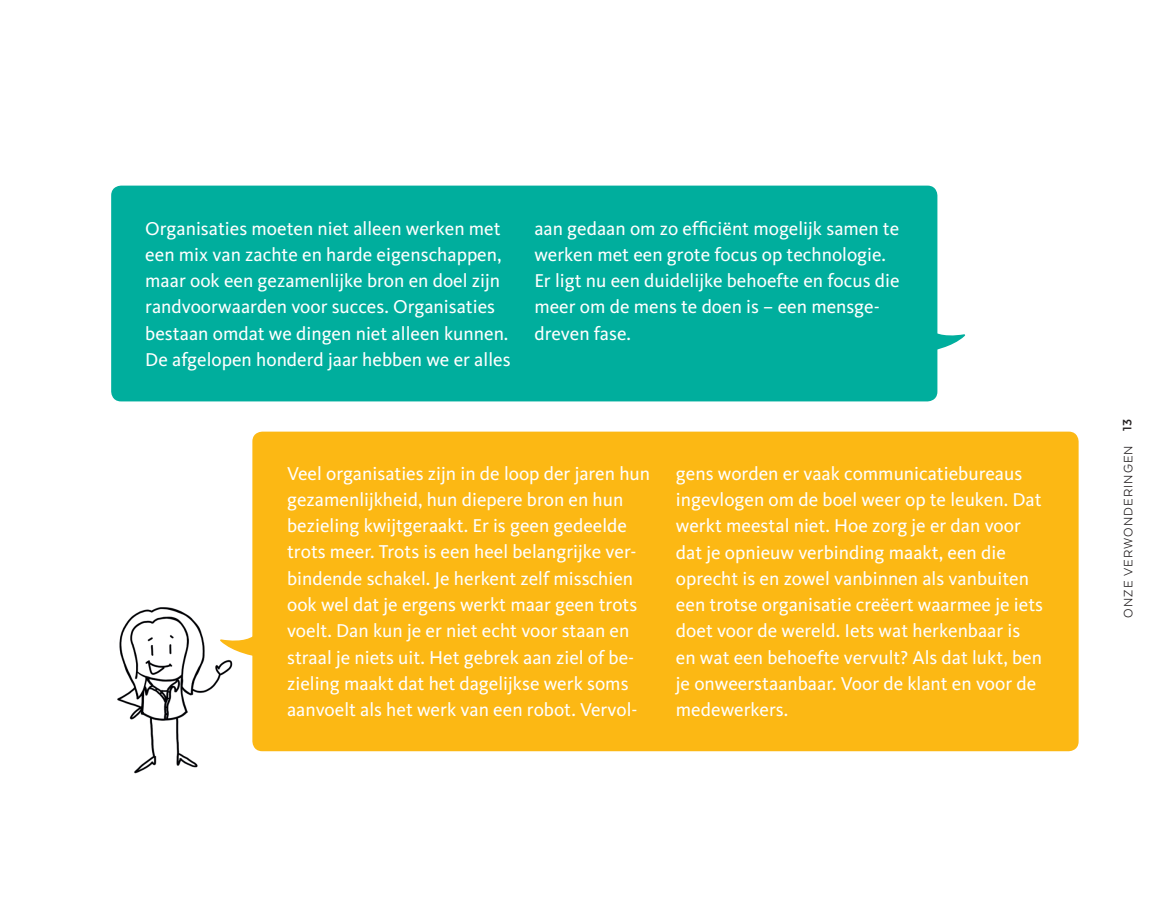
<style>
.page{position:relative;width:1165px;height:917px;background:#fff}
.page>*{position:absolute;margin:0;border:0;box-sizing:border-box;transform-origin:0 0}
.t1{font:19.25px/26.2px "Kievit";color:#fff}
.t2{font:14px "Texta";letter-spacing:.075em;color:#231f20}
.t3{font:700 14px "Texta";color:#231f20}
</style>
<div class="page">
<div style="left:111px;top:186px;width:826px;height:215px;background:#00ae9d;border-radius:10px"></div>
<div style="left:252px;top:432px;width:826px;height:319px;background:#fcb814;border-radius:10px"></div>
<svg style="left:937px;top:323px;width:28px;height:28px"></svg>
<img style="left:117px;top:607px;width:116px;height:167px">
<svg style="left:220px;top:628px;width:33px;height:28px"></svg>
<p class="t1" style="left:145px;top:215px;width:367px">Organisaties moeten niet alleen werken met een mix van zachte en harde eigenschappen, maar ook een gezamenlijke bron en doel zijn randvoorwaarden voor succes. Organisaties bestaan omdat we dingen niet alleen kunnen.<br>De afgelopen honderd jaar hebben we er alles</p>
<p class="t1" style="left:534px;top:215px;width:367px">aan gedaan om zo efficiënt mogelijk samen te werken met een grote focus op technologie.<br>Er ligt nu een duidelijke behoefte en focus die meer om de mens te doen is – een mensge&shy;dreven fase.</p>
<p class="t1" style="left:287px;top:460px;width:365px">Veel organisaties zijn in de loop der jaren hun gezamenlijkheid, hun diepere bron en hun bezieling kwijtgeraakt. Er is geen gedeelde trots meer. Trots is een heel belangrijke ver&shy;bindende schakel. Je herkent zelf misschien ook wel dat je ergens werkt maar geen trots voelt. Dan kun je er niet echt voor staan en straal je niets uit. Het gebrek aan ziel of be&shy;zieling maakt dat het dagelijkse werk soms aanvoelt als het werk van een robot. Vervol-</p>
<p class="t1" style="left:676px;top:460px;width:369px">gens worden er vaak communicatiebureaus ingevlogen om de boel weer op te leuken. Dat werkt meestal niet. Hoe zorg je er dan voor dat je opnieuw verbinding maakt, een die oprecht is en zowel vanbinnen als vanbuiten een trotse organisatie creëert waarmee je iets doet voor de wereld. Iets wat herkenbaar is en wat een behoefte vervult? Als dat lukt, ben je onweerstaanbaar. Voor de klant en voor de medewerkers.</p>
<p class="t3" style="left:1120px;top:431px;width:13px;rotate:-90deg">13</p>
<p class="t2" style="left:1121px;top:617px;width:174px;rotate:-90deg">ONZE VERWONDERINGEN</p>
</div>
